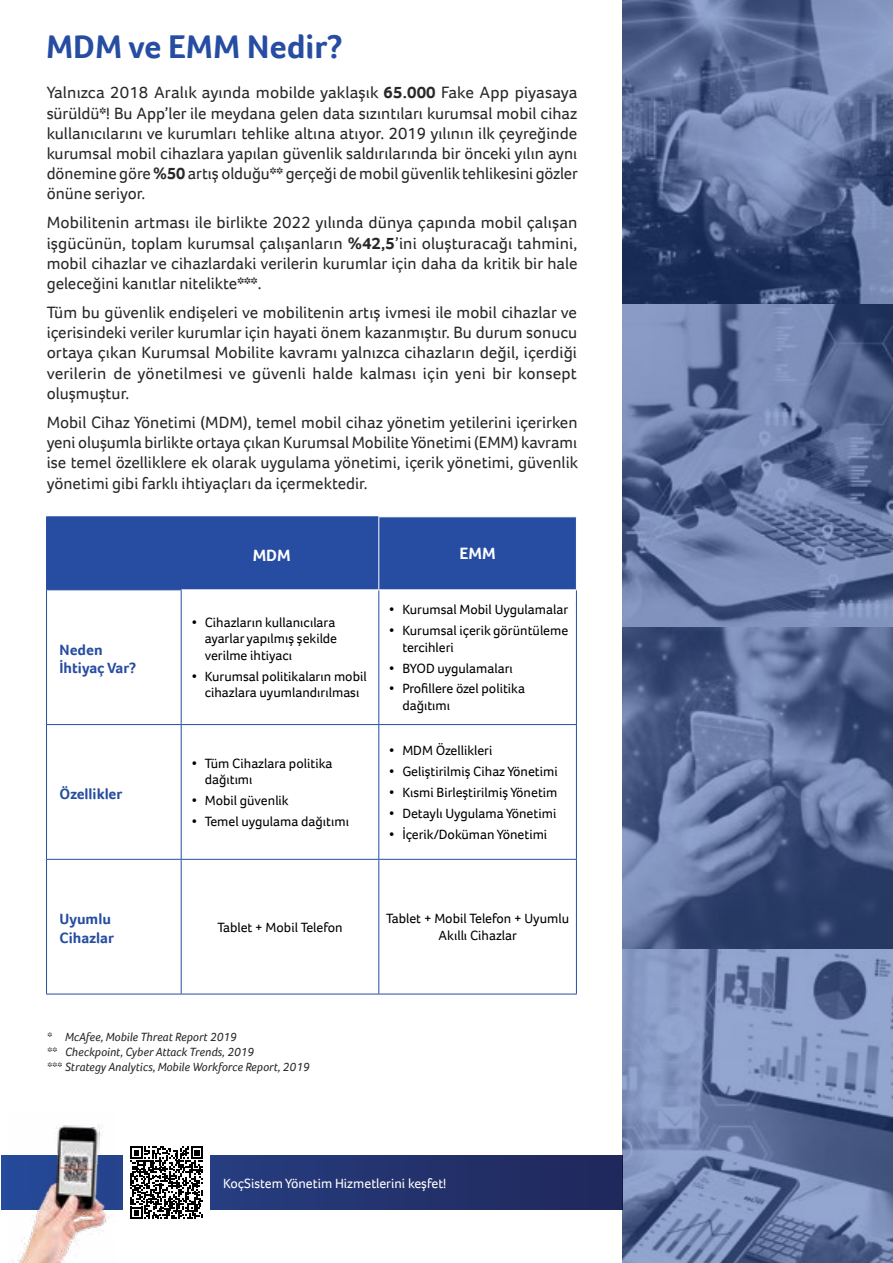
<style>
.page{position:relative;width:893px;height:1263px;background:#fff}
.page>*{position:absolute;margin:0;border:0;box-sizing:border-box;transform-origin:0 0}
.t1{font:700 33.75px "Foco";color:#264da1}
.t2{font:16.8px/20.2px "Foco";color:#292829;text-align:justify}
.t3{font:700 16.8px "Foco";color:#fff}
.t4{font:700 15.3px/18.5px "Foco";color:#264da1}
.t5{font:13.8px/16.5px "Foco";color:#000}
.t6{font:13.8px "Foco";color:#fff}
.t7{font:italic 12.3px/14.7px "Foco";color:#292829}
.s1{font-weight:700}
.s2{font-weight:900}
</style>
<div class="page">
<svg style="left:622px;top:0;width:271px;height:1263px;background:#60729c"></svg>
<svg style="left:1px;top:1156px;width:621px;height:54px;background:#23336e"></svg>
<div style="left:123px;top:1139px;width:87px;height:87px;background:#fff"></div>
<svg style="left:130px;top:1146px;width:73px;height:73px"></svg>
<img style="left:9px;top:1124px;width:106px;height:139px">
<div style="left:47px;top:517px;width:529px;height:72px;background:#264da1"></div>
<hr style="left:46px;top:516px;width:135px;height:1px;background:#264da1">
<hr style="left:46px;top:517px;width:1px;height:72px;background:#264da1">
<hr style="left:181px;top:516px;width:197px;height:1px;background:#264da1">
<hr style="left:46px;top:589px;width:136px;height:1px;background:#264da1">
<hr style="left:46px;top:590px;width:1px;height:134px;background:#264da1">
<hr style="left:181px;top:590px;width:1px;height:134px;background:#264da1">
<hr style="left:378px;top:590px;width:1px;height:134px;background:#264da1">
<hr style="left:576px;top:590px;width:1px;height:134px;background:#264da1">
<hr style="left:46px;top:724px;width:135px;height:1px;background:#264da1">
<hr style="left:46px;top:725px;width:1px;height:134px;background:#264da1">
<hr style="left:181px;top:724px;width:198px;height:1px;background:#264da1">
<hr style="left:181px;top:725px;width:1px;height:134px;background:#264da1">
<hr style="left:379px;top:724px;width:198px;height:1px;background:#264da1">
<hr style="left:378px;top:725px;width:1px;height:134px;background:#264da1">
<hr style="left:576px;top:725px;width:1px;height:134px;background:#264da1">
<hr style="left:46px;top:859px;width:135px;height:1px;background:#264da1">
<hr style="left:46px;top:860px;width:1px;height:134px;background:#264da1">
<hr style="left:181px;top:859px;width:198px;height:1px;background:#264da1">
<hr style="left:181px;top:860px;width:1px;height:134px;background:#264da1">
<hr style="left:379px;top:859px;width:198px;height:1px;background:#264da1">
<hr style="left:378px;top:860px;width:1px;height:134px;background:#264da1">
<hr style="left:576px;top:860px;width:1px;height:134px;background:#264da1">
<hr style="left:46px;top:994px;width:135px;height:1px;background:#264da1">
<hr style="left:181px;top:994px;width:198px;height:1px;background:#264da1">
<hr style="left:379px;top:994px;width:198px;height:1px;background:#264da1">
<hr style="left:378px;top:517px;width:1px;height:72px;background:#fff">
<h1 class="t1" style="left:46px;top:25px;width:298px">MDM ve EMM Nedir?</h1>
<p class="t2" style="left:47px;top:82px;width:533px">Yalnızca 2018 Aralık ayında mobilde yaklaşık <span class="s1">65.000</span> Fake App piyasaya sürüldü<span class="s2">*</span>! Bu App’ler ile meydana gelen data sızıntıları kurumsal mobil cihaz kullanıcılarını ve kurumları tehlike altına atıyor. 2019 yılının ilk çeyreğinde kurumsal mobil cihazlara yapılan güvenlik saldırılarında bir önceki yılın aynı dönemine göre <span class="s1">%50</span> artış olduğu<span class="s2">**</span> gerçeği de mobil güvenlik tehlikesini gözler önüne seriyor.</p>
<p class="t2" style="left:47px;top:212px;width:532px">Mobilitenin artması ile birlikte 2022 yılında dünya çapında mobil çalışan işgücünün, toplam kurumsal çalışanların <span class="s1">%42,5</span>’ini oluşturacağı tahmini, mobil cihazlar ve cihazlardaki verilerin kurumlar için daha da kritik bir hale geleceğini kanıtlar nitelikte<span class="s2">***</span>.</p>
<p class="t2" style="left:47px;top:302px;width:532px">Tüm bu güvenlik endişeleri ve mobilitenin artış ivmesi ile mobil cihazlar ve içerisindeki veriler kurumlar için hayati önem kazanmıştır. Bu durum sonucu ortaya çıkan Kurumsal Mobilite kavramı yalnızca cihazların değil, içerdiği verilerin de yönetilmesi ve güvenli halde kalması için yeni bir konsept oluşmuştur.</p>
<p class="t2" style="left:47px;top:412px;width:533px">Mobil Cihaz Yönetimi (MDM), temel mobil cihaz yönetim yetilerini içerirken yeni oluşumla birlikte ortaya çıkan Kurumsal Mobilite Yönetimi (EMM) kavramı ise temel özelliklere ek olarak uygulama yönetimi, içerik yönetimi, güvenlik yönetimi gibi farklı ihtiyaçları da içermektedir.</p>
<p class="t4" style="left:60px;top:640px;width:78px">Neden<br>İhtiyaç Var?</p>
<p class="t4" style="left:60px;top:784px;width:64px">Özellikler</p>
<p class="t3" style="left:253px;top:544px;width:40px">MDM</p>
<p class="t3" style="left:460px;top:542px;width:38px">EMM</p>
<p class="t5" style="left:205px;top:614px;width:134px;text-indent:-13px">• Cihazların kullanıcılara ayarlar yapılmış şekilde verilme ihtiyacı</p>
<p class="t5" style="left:192px;top:668px;width:177px;text-align:center">• Kurumsal politikaların mobil cihazlara uyumlandırılması</p>
<p class="t5" style="left:205px;top:755px;width:129px;text-indent:-13px">• Tüm Cihazlara politika dağıtımı</p>
<p class="t5" style="left:192px;top:792px;width:99px">• Mobil güvenlik</p>
<p class="t5" style="left:192px;top:813px;width:159px">• Temel uygulama dağıtımı</p>
<p class="t5" style="left:389px;top:601px;width:180px">• Kurumsal Mobil Uygulamalar</p>
<p class="t5" style="left:402px;top:622px;width:167px;text-indent:-13px">• Kurumsal içerik görüntüleme tercihleri</p>
<p class="t5" style="left:389px;top:659px;width:125px">• BYOD uygulamaları</p>
<p class="t5" style="left:402px;top:680px;width:124px;text-indent:-13px">• Profillere özel politika dağıtımı</p>
<p class="t5" style="left:389px;top:742px;width:105px">• MDM Özellikleri</p>
<p class="t5" style="left:389px;top:763px;width:170px">• Geliştirilmiş Cihaz Yönetimi</p>
<p class="t5" style="left:389px;top:784px;width:170px">• Kısmi Birleştirilmiş Yönetim</p>
<p class="t5" style="left:389px;top:805px;width:169px">• Detaylı Uygulama Yönetimi</p>
<p class="t5" style="left:389px;top:825px;width:159px">• İçerik/Doküman Yönetimi</p>
<p class="t4" style="left:60px;top:910px;width:56px">Uyumlu<br>Cihazlar</p>
<p class="t5" style="left:217px;top:918px;width:127px">Tablet + Mobil Telefon</p>
<p class="t5" style="left:386px;top:910px;width:184px;text-align:center">Tablet + Mobil Telefon + Uyumlu<br>Akıllı Cihazlar</p>
<p class="t7" style="left:47px;top:1029px;width:265px"><span class="s1">*</span> McAfee, Mobile Threat Report 2019<br><span class="s1">**</span> Checkpoint, Cyber Attack Trends, 2019<br><span class="s1">***</span> Strategy Analytics, Mobile Workforce Report, 2019</p>
<p class="t6" style="left:223px;top:1174px;width:225px">KoçSistem Yönetim Hizmetlerini keşfet!</p>
</div>
